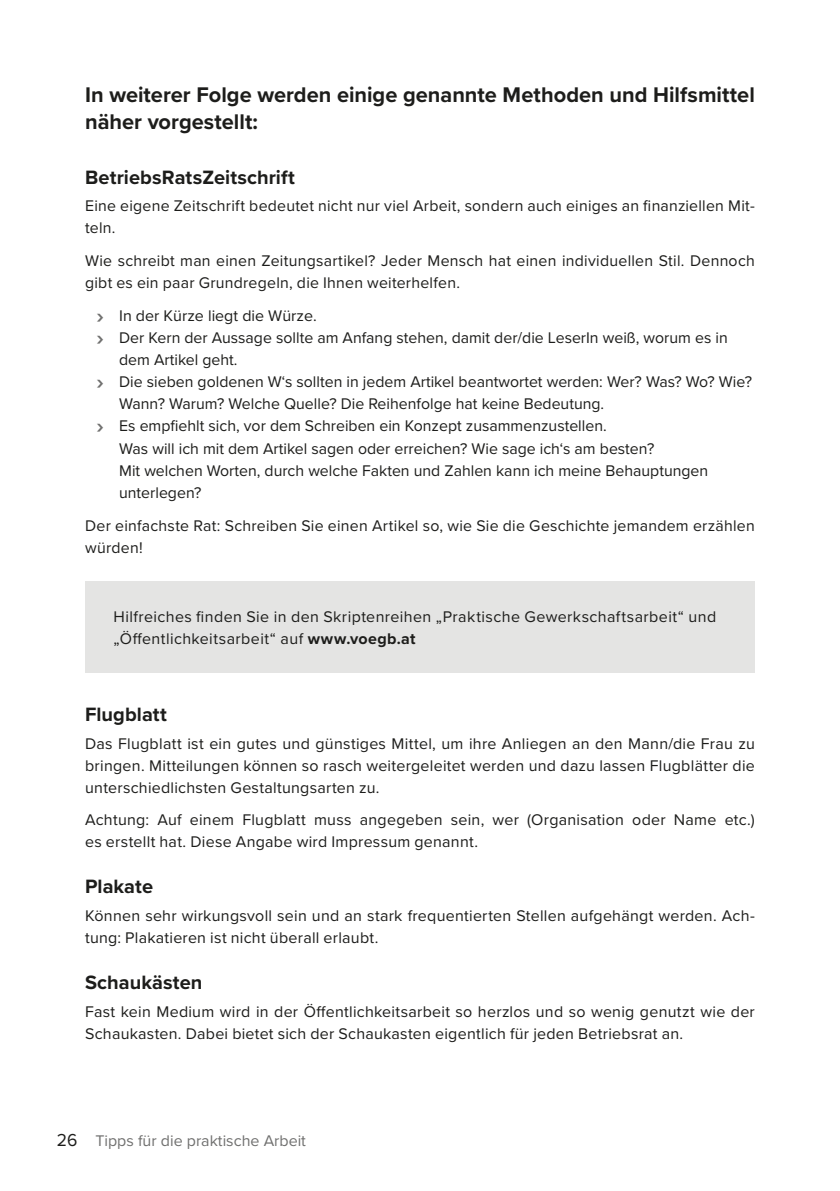
<style>
.page{position:relative;width:840px;height:1191px;background:#fff}
.page>*{position:absolute;margin:0;border:0;box-sizing:border-box;transform-origin:0 0}
.t1{font:700 22px/26.4px "Proxima Nova";color:#1d1d1b}
.t2{font:700 20px "Proxima Nova";letter-spacing:.005em;color:#1d1d1b}
.t3{font:16px/22px "Proxima Nova";letter-spacing:.015em;color:#1d1d1b}
.t4{font:16px "Proxima Nova";color:#70706f}
.s1{font-weight:700;font-size:22px;color:#70706f}
.s2{font-weight:700}
.s3{font-size:18px;color:#1d1d1b}
</style>
<div class="page">
<div style="left:85px;top:581px;width:669px;height:91px;background:#e4e4e3"></div>
<h1 class="t1" style="left:85px;top:81px;width:670px">In weiterer Folge werden einige genannte Methoden und Hilfsmittel näher vorgestellt:</h1>
<p class="t2" style="left:85px;top:162px;width:211px">BetriebsRatsZeitschrift</p>
<p class="t3" style="left:85px;top:194px;width:670px">Eine eigene Zeitschrift bedeutet nicht nur viel Arbeit, sondern auch einiges an finanziellen Mit&shy;teln.</p>
<p class="t3" style="left:85px;top:249px;width:670px">Wie schreibt man einen Zeitungsartikel? Jeder Mensch hat einen individuellen Stil. Dennoch gibt es ein paar Grundregeln, die Ihnen weiterhelfen.</p>
<p class="t3" style="left:96px;top:304px;width:221px"><span class="s1">›</span> In der Kürze liegt die Würze.</p>
<p class="t3" style="left:96px;top:326px;width:632px"><span class="s1">›</span> Der Kern der Aussage sollte am Anfang stehen, damit der/die LeserIn weiß, worum es in</p>
<p class="t3" style="left:119px;top:348px;width:120px">dem Artikel geht.</p>
<p class="t3" style="left:96px;top:370px;width:657px"><span class="s1">›</span> Die sieben goldenen W‘s sollten in jedem Artikel beantwortet werden: Wer? Was? Wo? Wie?</p>
<p class="t3" style="left:119px;top:392px;width:486px">Wann? Warum? Welche Quelle? Die Reihenfolge hat keine Bedeutung.</p>
<p class="t3" style="left:96px;top:414px;width:511px"><span class="s1">›</span> Es empfiehlt sich, vor dem Schreiben ein Konzept zusammenzustellen.</p>
<p class="t3" style="left:119px;top:436px;width:536px">Was will ich mit dem Artikel sagen oder erreichen? Wie sage ich‘s am besten?</p>
<p class="t3" style="left:119px;top:458px;width:590px">Mit welchen Worten, durch welche Fakten und Zahlen kann ich meine Behauptungen</p>
<p class="t3" style="left:119px;top:480px;width:84px">unterlegen?</p>
<p class="t3" style="left:85px;top:513px;width:670px">Der einfachste Rat: Schreiben Sie einen Artikel so, wie Sie die Geschichte jemandem erzählen würden!</p>
<p class="t3" style="left:113px;top:605px;width:604px">Hilfreiches finden Sie in den Skriptenreihen „Praktische Gewerkschaftsarbeit“ und „Öffentlichkeitsarbeit“ auf <span class="s2">www.voegb.at</span></p>
<p class="t2" style="left:85px;top:699px;width:83px">Flugblatt</p>
<p class="t3" style="left:85px;top:732px;width:671px;text-align:justify">Das Flugblatt ist ein gutes und günstiges Mittel, um ihre Anliegen an den Mann/die Frau zu bringen. Mitteilungen können so rasch weitergeleitet werden und dazu lassen Flugblätter die unterschiedlichsten Gestaltungsarten zu.</p>
<p class="t3" style="left:85px;top:807px;width:670px">Achtung: Auf einem Flugblatt muss angegeben sein, wer (Organisation oder Name etc.) es erstellt hat. Diese Angabe wird Impressum genannt.</p>
<p class="t2" style="left:85px;top:871px;width:69px">Plakate</p>
<p class="t3" style="left:85px;top:903px;width:670px">Können sehr wirkungsvoll sein und an stark frequentierten Stellen aufgehängt werden. Ach&shy;tung: Plakatieren ist nicht überall erlaubt.</p>
<p class="t2" style="left:85px;top:967px;width:119px">Schaukästen</p>
<p class="t3" style="left:85px;top:999px;width:671px">Fast kein Medium wird in der Öffentlichkeitsarbeit so herzlos und so wenig genutzt wie der<br>Schaukasten. Dabei bietet sich der Schaukasten eigentlich für jeden Betriebsrat an.</p>
<p class="t4" style="left:57px;top:1128px;width:251px"><span class="s3">26</span> Tipps für die praktische Arbeit</p>
</div>
